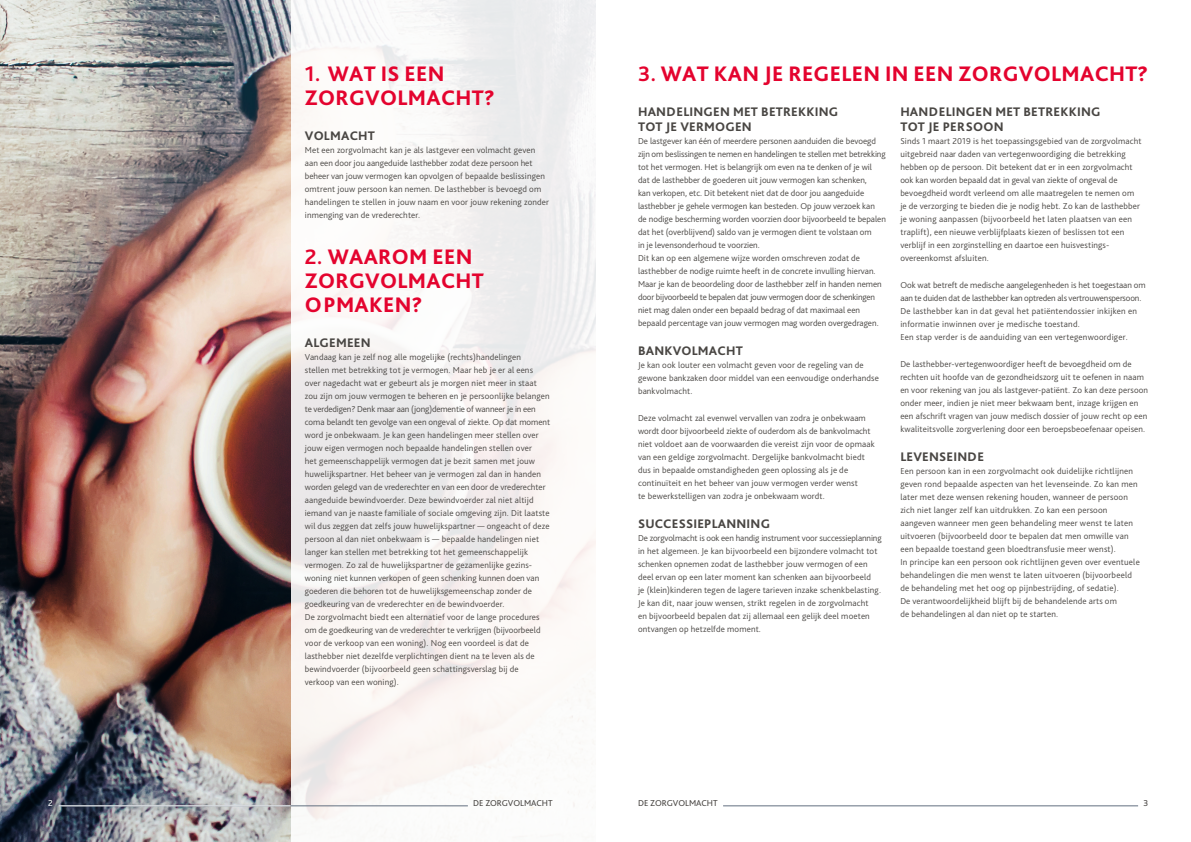
<style>
.page{position:relative;width:1191px;height:842px;background:#fff}
.page>*{position:absolute;margin:0;border:0;box-sizing:border-box;transform-origin:0 0}
.t1{font:800 22px/24px "Bliss Pro";letter-spacing:.015em;color:#e4032e}
.t2{font:800 13px/15px "Bliss Pro";letter-spacing:.015em;color:#494643}
.t3{font:300 9px/13px "Bliss Pro";letter-spacing:.015em;color:#494643}
.t4{font:9px "Bliss Pro";color:#494643}
.t5{font:9px "Bliss Pro";color:#fff}
.s1{font-weight:700}
</style>
<div class="page">
<hr style="left:723px;top:805px;width:415px;height:1px;background:#637080">
<img style="left:0;top:0;width:291px;height:842px">
<div style="left:291px;top:0;width:304px;height:842px;background:linear-gradient(to right,#f6f3f2,#f6f4f4)"></div>
<hr style="left:59px;top:805px;width:409px;height:1px;background:#637080">
<hr style="left:59px;top:805px;width:232px;height:1px;background:#fff">
<h1 class="t1" style="left:305px;top:61px;width:191px"><span class="s1">1.</span> WAT IS EEN<br>ZORGVOLMACHT?</h1>
<h2 class="t2" style="left:305px;top:127px;width:72px">VOLMACHT</h2>
<p class="t3" style="left:305px;top:143px;width:246px">Met een zorgvolmacht kan je als lastgever een volmacht geven aan een door jou aangeduide lasthebber zodat deze persoon het beheer van jouw vermogen kan opvolgen of bepaalde beslissingen omtrent jouw persoon kan nemen. De lasthebber is bevoegd om handelingen te stellen in jouw naam en voor jouw rekening zonder inmenging van de vrederechter.</p>
<h1 class="t1" style="left:305px;top:244px;width:180px"><span class="s1">2.</span> WAAROM EEN<br>ZORGVOLMACHT<br>OPMAKEN?</h1>
<h2 class="t2" style="left:305px;top:335px;width:67px">ALGEMEEN</h2>
<p class="t3" style="left:305px;top:350px;width:247px">Vandaag kan je zelf nog alle mogelijke (rechts)handelingen<br>stellen met betrekking tot je vermogen. Maar heb je er al eens over nagedacht wat er gebeurt als je morgen niet meer in staat zou zijn om jouw vermogen te beheren en je persoonlijke belangen te verdedigen? Denk maar aan (jong)dementie of wanneer je in een coma belandt ten gevolge van een ongeval of ziekte. Op dat moment word je onbekwaam. Je kan geen handelingen meer stellen over jouw eigen vermogen noch bepaalde handelingen stellen over<br>het gemeenschappelijk vermogen dat je bezit samen met jouw huwelijkspartner. Het beheer van je vermogen zal dan in handen worden gelegd van de vrederechter en van een door de vrederechter aangeduide bewindvoerder. Deze bewindvoerder zal niet altijd iemand van je naaste familiale of sociale omgeving zijn. Dit laatste wil dus zeggen dat zelfs jouw huwelijkspartner — ongeacht of deze persoon al dan niet onbekwaam is — bepaalde handelingen niet langer kan stellen met betrekking tot het gemeenschappelijk vermogen. Zo zal de huwelijkspartner de gezamenlijke gezins&shy;woning niet kunnen verkopen of geen schenking kunnen doen van goederen die behoren tot de huwelijksgemeenschap zonder de goedkeuring van de vrederechter en de bewindvoerder.<br>De zorgvolmacht biedt een alternatief voor de lange procedures om de goedkeuring van de vrederechter te verkrijgen (bijvoorbeeld voor de verkoop van een woning). Nog een voordeel is dat de lasthebber niet dezelfde verplichtingen dient na te leven als de bewindvoerder (bijvoorbeeld geen schattingsverslag bij de verkoop van een woning).</p>
<h1 class="t1" style="left:638px;top:61px;width:512px"><span class="s1">3.</span> WAT KAN JE REGELEN IN EEN ZORGVOLMACHT?</h1>
<h2 class="t2" style="left:638px;top:103px;width:202px">HANDELINGEN MET BETREKKING<br>TOT JE VERMOGEN</h2>
<p class="t3" style="left:638px;top:134px;width:249px">De lastgever kan één of meerdere personen aanduiden die bevoegd zijn om beslissingen te nemen en handelingen te stellen met betrekking tot het vermogen. Het is belangrijk om even na te denken of je wil dat de lasthebber de goederen uit jouw vermogen kan schenken,<br>kan verkopen, etc. Dit betekent niet dat de door jou aangeduide lasthebber je gehele vermogen kan besteden. Op jouw verzoek kan<br>de nodige bescherming worden voorzien door bijvoorbeeld te bepalen dat het (overblijvend) saldo van je vermogen dient te volstaan om<br>in je levensonderhoud te voorzien.<br>Dit kan op een algemene wijze worden omschreven zodat de lasthebber de nodige ruimte heeft in de concrete invulling hiervan.<br>Maar je kan de beoordeling door de lasthebber zelf in handen nemen door bijvoorbeeld te bepalen dat jouw vermogen door de schenkingen niet mag dalen onder een bepaald bedrag of dat maximaal een bepaald percentage van jouw vermogen mag worden overgedragen.</p>
<h2 class="t2" style="left:638px;top:343px;width:106px">BANKVOLMACHT</h2>
<p class="t3" style="left:638px;top:358px;width:242px">Je kan ook louter een volmacht geven voor de regeling van de gewone bankzaken door middel van een eenvoudige onderhandse bankvolmacht.</p>
<p class="t3" style="left:638px;top:411px;width:238px">Deze volmacht zal evenwel vervallen van zodra je onbekwaam wordt door bijvoorbeeld ziekte of ouderdom als de bankvolmacht niet voldoet aan de voorwaarden die vereist zijn voor de opmaak van een geldige zorgvolmacht. Dergelijke bankvolmacht biedt dus in bepaalde omstandigheden geen oplossing als je de continuïteit en het beheer van jouw vermogen verder wenst<br>te bewerkstelligen van zodra je onbekwaam wordt.</p>
<h2 class="t2" style="left:638px;top:516px;width:134px">SUCCESSIEPLANNING</h2>
<p class="t3" style="left:638px;top:531px;width:245px">De zorgvolmacht is ook een handig instrument voor successieplanning in het algemeen. Je kan bijvoorbeeld een bijzondere volmacht tot schenken opnemen zodat de lasthebber jouw vermogen of een deel ervan op een later moment kan schenken aan bijvoorbeeld<br>je (klein)kinderen tegen de lagere tarieven inzake schenkbelasting.<br>Je kan dit, naar jouw wensen, strikt regelen in de zorgvolmacht<br>en bijvoorbeeld bepalen dat zij allemaal een gelijk deel moeten ontvangen op hetzelfde moment.</p>
<h2 class="t2" style="left:900px;top:103px;width:202px">HANDELINGEN MET BETREKKING<br>TOT JE PERSOON</h2>
<p class="t3" style="left:900px;top:134px;width:243px">Sinds 1 maart 2019 is het toepassingsgebied van de zorgvolmacht uitgebreid naar daden van vertegenwoordiging die betrekking hebben op de persoon. Dit betekent dat er in een zorgvolmacht ook kan worden bepaald dat in geval van ziekte of ongeval de bevoegdheid wordt verleend om alle maatregelen te nemen om je de verzorging te bieden die je nodig hebt. Zo kan de lasthebber je woning aanpassen (bijvoorbeeld het laten plaatsen van een traplift), een nieuwe verblijfplaats kiezen of beslissen tot een verblijf in een zorginstelling en daartoe een huisvestings&shy;overeenkomst afsluiten.</p>
<p class="t3" style="left:900px;top:278px;width:247px">Ook wat betreft de medische aangelegenheden is het toegestaan om aan te duiden dat de lasthebber kan optreden als vertrouwenspersoon.<br>De lasthebber kan in dat geval het patiëntendossier inkijken en informatie inwinnen over je medische toestand.<br>Een stap verder is de aanduiding van een vertegenwoordiger.</p>
<p class="t3" style="left:900px;top:357px;width:249px">De lasthebber-vertegenwoordiger heeft de bevoegdheid om de rechten uit hoofde van de gezondheidszorg uit te oefenen in naam en voor rekening van jou als lastgever-patiënt. Zo kan deze persoon onder meer, indien je niet meer bekwaam bent, inzage krijgen en een afschrift vragen van jouw medisch dossier of jouw recht op een kwaliteitsvolle zorgverlening door een beroepsbeoefenaar opeisen.</p>
<h2 class="t2" style="left:900px;top:449px;width:85px">LEVENSEINDE</h2>
<p class="t3" style="left:900px;top:464px;width:241px">Een persoon kan in een zorgvolmacht ook duidelijke richtlijnen geven rond bepaalde aspecten van het levenseinde. Zo kan men later met deze wensen rekening houden, wanneer de persoon zich niet langer zelf kan uitdrukken. Zo kan een persoon aangeven wanneer men geen behandeling meer wenst te laten uitvoeren (bijvoorbeeld door te bepalen dat men omwille van een bepaalde toestand geen bloedtransfusie meer wenst).<br>In principe kan een persoon ook richtlijnen geven over eventuele behandelingen die men wenst te laten uitvoeren (bijvoorbeeld de behandeling met het oog op pijnbestrijding, of sedatie).<br>De verantwoordelijkheid blijft bij de behandelende arts om<br>de behandelingen al dan niet op te starten.</p>
<p class="t5" style="left:48px;top:797px;width:6px">2</p>
<p class="t4" style="left:473px;top:797px;width:81px">DE ZORGVOLMACHT</p>
<p class="t4" style="left:638px;top:797px;width:81px">DE ZORGVOLMACHT</p>
<p class="t4" style="left:1143px;top:797px;width:6px">3</p>
</div>
